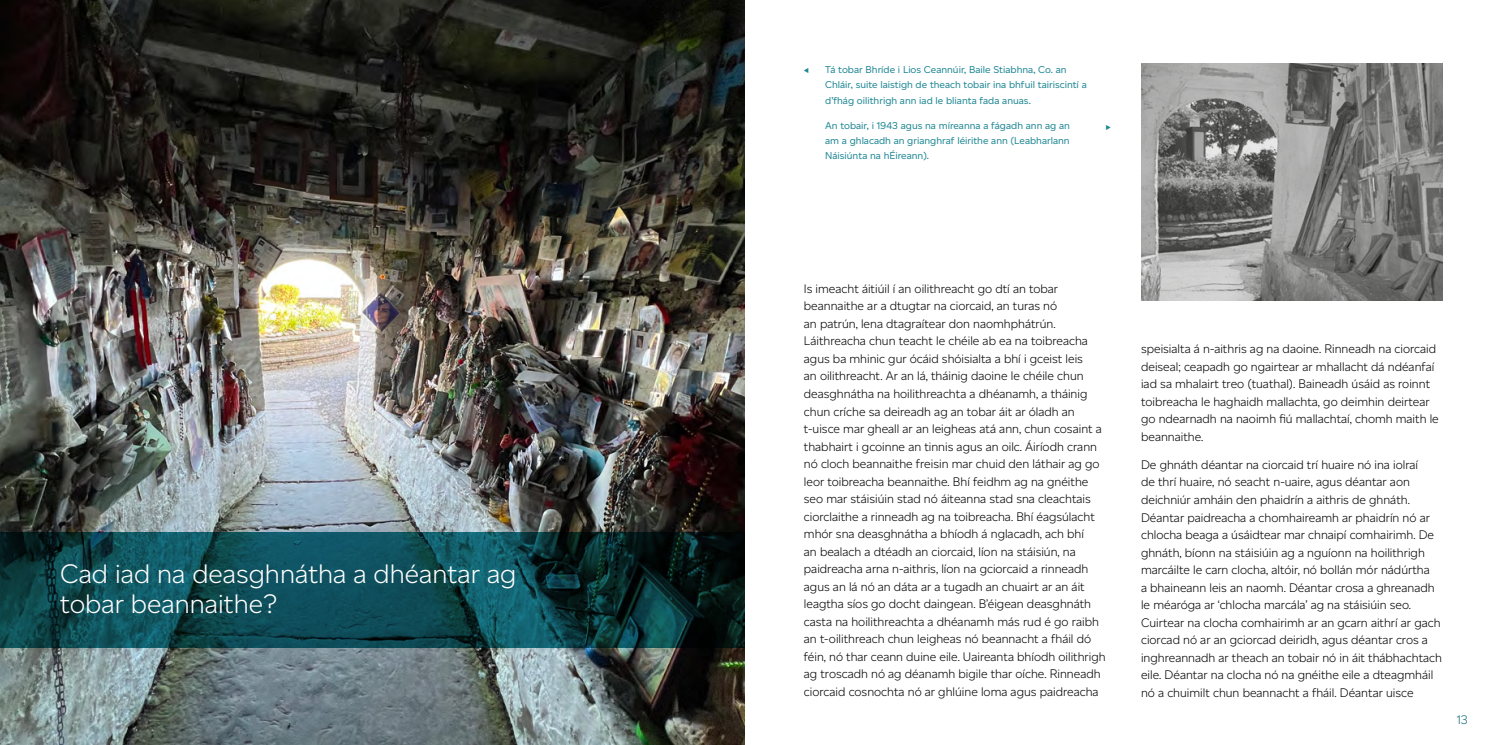
<style>
.page{position:relative;width:1489px;height:745px;background:#fff}
.page>*{position:absolute;margin:0;border:0;box-sizing:border-box;transform-origin:0 0}
.t1{font:300 26.88px/29.2px "Altform";color:#fff}
.t2{font:300 12.5px/17.5px "Altform";color:#000}
.t3{font:300 12.5px "Altform";color:#156d79}
.t4{font:10px/15px "Altform";color:#1d8693}
</style>
<div class="page">
<img style="left:0;top:0;width:744px;height:744px">
<svg style="left:0;top:531px;width:744px;height:116px;background:#0d4249"></svg>
<img style="left:1141px;top:64px;width:301px;height:236px">
<h1 class="t1" style="left:60px;top:559px;width:457px">Cad iad na deasghnátha a dhéantar ag tobar beannaithe?</h1>
<p class="t4" style="left:803px;top:62px;width:7px">◀</p>
<p class="t4" style="left:825px;top:62px;width:263px">Tá tobar Bhríde i Lios Ceannúir, Baile Stiabhna, Co. an<br>Chláir, suite laistigh de theach tobair ina bhfuil tairiscintí a d’fhág oilithrigh ann iad le blianta fada anuas.</p>
<p class="t4" style="left:825px;top:118px;width:246px;text-align:justify">An tobair, i 1943 agus na míreanna a fágadh ann ag an am a ghlacadh an grianghraf léirithe ann (Leabharlann Náisiúnta na hÉireann).</p>
<p class="t4" style="left:1105px;top:119px;width:7px">▶</p>
<p class="t2" style="left:803px;top:280px;width:303px">Is imeacht áitiúil í an oilithreacht go dtí an tobar beannaithe ar a dtugtar na ciorcaid, an turas nó<br>an patrún, lena dtagraítear don naomhphátrún.<br>Láithreacha chun teacht le chéile ab ea na toibreacha agus ba mhinic gur ócáid shóisialta a bhí i gceist leis<br>an oilithreacht. Ar an lá, tháinig daoine le chéile chun deasghnátha na hoilithreachta a dhéanamh, a tháinig chun críche sa deireadh ag an tobar áit ar óladh an t-uisce mar gheall ar an leigheas atá ann, chun cosaint a thabhairt i gcoinne an tinnis agus an oilc. Áiríodh crann nó cloch beannaithe freisin mar chuid den láthair ag go leor toibreacha beannaithe. Bhí feidhm ag na gnéithe seo mar stáisiúin stad nó áiteanna stad sna cleachtais ciorclaithe a rinneadh ag na toibreacha. Bhí éagsúlacht mhór sna deasghnátha a bhíodh á nglacadh, ach bhí<br>an bealach a dtéadh an ciorcaid, líon na stáisiún, na paidreacha arna n-aithris, líon na gciorcaid a rinneadh agus an lá nó an dáta ar a tugadh an chuairt ar an áit leagtha síos go docht daingean. B’éigean deasghnáth casta na hoilithreachta a dhéanamh más rud é go raibh an t-oilithreach chun leigheas nó beannacht a fháil dó féin, nó thar ceann duine eile. Uaireanta bhíodh oilithrigh ag troscadh nó ag déanamh bigile thar oíche. Rinneadh ciorcaid cosnochta nó ar ghlúine loma agus paidreacha</p>
<p class="t2" style="left:1140px;top:340px;width:299px">speisialta á n-aithris ag na daoine. Rinneadh na ciorcaid deiseal; ceapadh go ngairtear ar mhallacht dá ndéanfaí iad sa mhalairt treo (tuathal). Baineadh úsáid as roinnt toibreacha le haghaidh mallachta, go deimhin deirtear go ndearnadh na naoimh fiú mallachtaí, chomh maith le beannaithe.</p>
<p class="t2" style="left:1140px;top:455px;width:302px">De ghnáth déantar na ciorcaid trí huaire nó ina iolraí<br>de thrí huaire, nó seacht n-uaire, agus déantar aon deichniúr amháin den phaidrín a aithris de ghnáth.<br>Déantar paidreacha a chomhaireamh ar phaidrín nó ar chlocha beaga a úsáidtear mar chnaipí comhairimh. De ghnáth, bíonn na stáisiúin ag a nguíonn na hoilithrigh marcáilte le carn clocha, altóir, nó bollán mór nádúrtha<br>a bhaineann leis an naomh. Déantar crosa a ghreanadh le méaróga ar ‘chlocha marcála’ ag na stáisiúin seo.<br>Cuirtear na clocha comhairimh ar an gcarn aithrí ar gach ciorcad nó ar an gciorcad deiridh, agus déantar cros a inghreannadh ar theach an tobair nó in áit thábhachtach eile. Déantar na clocha nó na gnéithe eile a dteagmháil nó a chuimilt chun beannacht a fháil. Déantar uisce</p>
<p class="t3" style="left:1456px;top:712px;width:13px">13</p>
</div>
